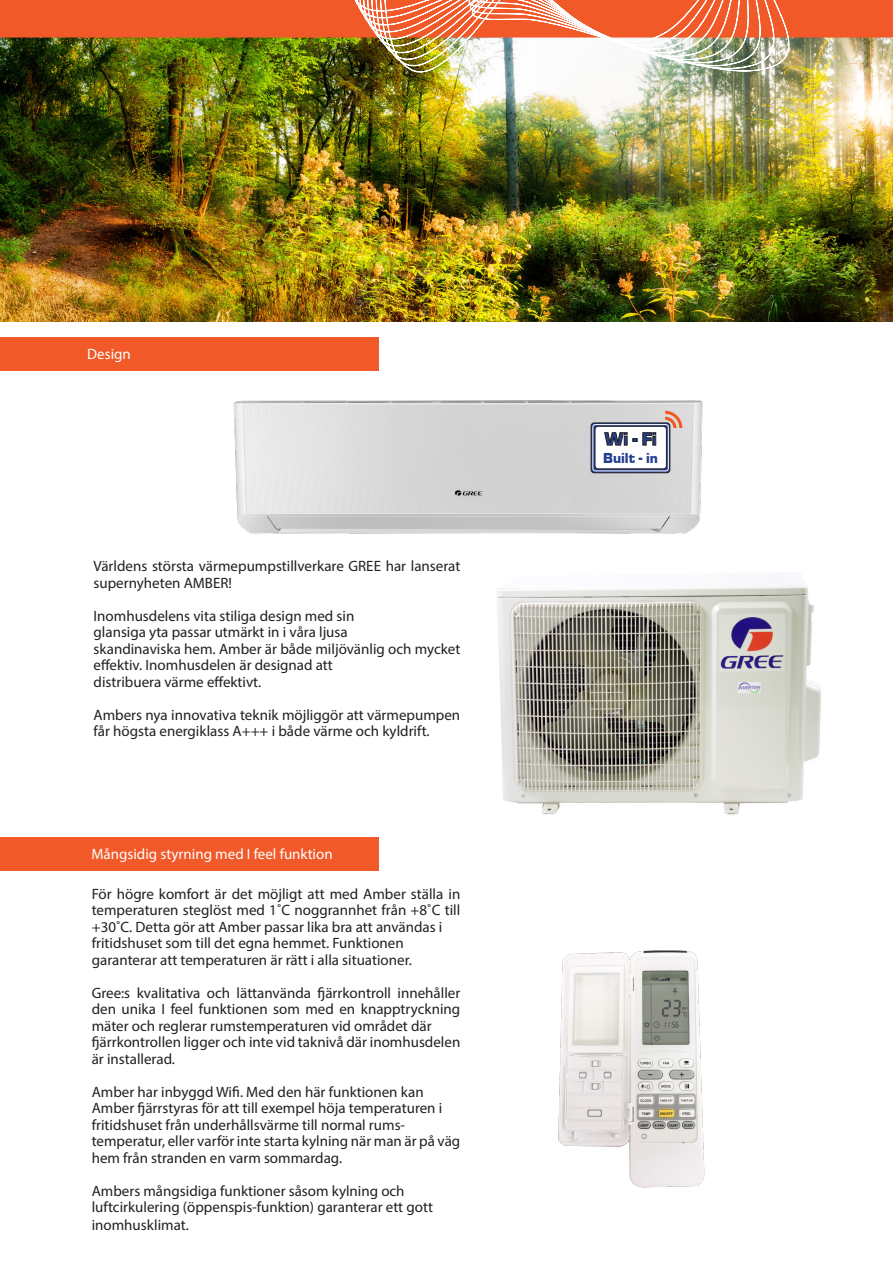
<style>
.page{position:relative;width:893px;height:1263px;background:#fff}
.page>*{position:absolute;margin:0;border:0;box-sizing:border-box;transform-origin:0 0}
.t1{font:18.6px "Eurostile T Blac";color:#253f8e}
.t2{font:15px/16.5px "Myriad Pro";color:#231f20}
.t3{font:15px "Myriad Pro";color:#fff}
.t4{font:14.85px "Eurostile T Blac";color:#253f8e}
</style>
<div class="page">
<div style="left:0;top:837px;width:378px;height:34px;background:#f15929"></div>
<img style="left:0;top:87px;width:893px;height:234px">
<img style="left:0;top:0;width:893px;height:87px">
<img style="left:497px;top:583px;width:324px;height:232px">
<img style="left:233px;top:400px;width:470px;height:135px">
<svg style="left:665px;top:411px;width:17px;height:17px"></svg>
<div style="left:591px;top:423px;width:79px;height:50px;border:1px solid #231f20;border-radius:3px"></div>
<div style="left:595px;top:426px;width:71px;height:43px;background:#fff;border-radius:3px"></div>
<div style="left:595px;top:426px;width:72px;height:43px;border:1px solid #231f20;border-radius:3px"></div>
<svg style="left:604px;top:432px;width:23px;height:13px"></svg>
<svg style="left:633px;top:438px;width:4px;height:4px"></svg>
<svg style="left:643px;top:432px;width:13px;height:13px"></svg>
<div style="left:592px;top:424px;width:77px;height:47px;border:1px solid #fff;border-radius:2px"></div>
<div style="left:0;top:337px;width:378px;height:34px;background:#f15929"></div>
<img style="left:558px;top:950px;width:147px;height:238px">
<p class="t3" style="left:87px;top:345px;width:45px">Design</p>
<p class="t2" style="left:94px;top:558px;width:368px">Världens största värmepumpstillverkare GREE har lanserat supernyheten AMBER!</p>
<p class="t2" style="left:94px;top:607px;width:262px">Inomhusdelens vita stiliga design med sin</p>
<p class="t2" style="left:94px;top:624px;width:256px">glansiga yta passar utmärkt in i våra ljusa</p>
<p class="t2" style="left:94px;top:640px;width:368px">skandinaviska hem. Amber är både miljövänlig och mycket effektiv. Inomhusdelen är designad att</p>
<p class="t2" style="left:94px;top:673px;width:169px">distribuera värme effektivt.</p>
<p class="t2" style="left:94px;top:706px;width:368px">Ambers nya innovativa teknik möjliggör att värmepumpen får högsta energiklass A+++ i både värme och kyldrift.</p>
<p class="t3" style="left:91px;top:844px;width:243px">Mångsidig styrning med I feel funktion</p>
<p class="t2" style="left:92px;top:885px;width:370px;text-align:justify">För högre komfort är det möjligt att med Amber ställa in temperaturen steglöst med 1˚C noggrannhet från +8˚C till +30˚C. Detta gör att Amber passar lika bra att användas i</p>
<p class="t2" style="left:92px;top:935px;width:314px">fritidshuset som till det egna hemmet. Funktionen</p>
<p class="t2" style="left:92px;top:951px;width:322px">garanterar att temperaturen är rätt i alla situationer.</p>
<p class="t2" style="left:92px;top:984px;width:370px;text-align:justify">Gree:s kvalitativa och lättanvända fjärrkontroll innehåller den unika I feel funktionen som med en knapptryckning mäter och reglerar rumstemperaturen vid området där</p>
<p class="t2" style="left:92px;top:1034px;width:370px">fjärrkontrollen ligger och inte vid taknivå där inomhusdelen är installerad.</p>
<p class="t2" style="left:92px;top:1083px;width:333px">Amber har inbyggd Wifi. Med den här funktionen kan</p>
<p class="t2" style="left:92px;top:1100px;width:352px">Amber fjärrstyras för att till exempel höja temperaturen i</p>
<p class="t2" style="left:92px;top:1116px;width:315px">fritidshuset från underhållsvärme till normal rums-</p>
<p class="t2" style="left:92px;top:1133px;width:370px">temperatur, eller varför inte starta kylning när man är på väg hem från stranden en varm sommardag.</p>
<p class="t2" style="left:92px;top:1182px;width:314px">Ambers mångsidiga funktioner såsom kylning och</p>
<p class="t2" style="left:92px;top:1199px;width:343px">luftcirkulering (öppenspis-funktion) garanterar ett gott</p>
<p class="t2" style="left:92px;top:1217px;width:99px">inomhusklimat.</p>
<p class="t1" style="left:605px;top:429px;width:53px">Wi - Fi</p>
<p class="t4" style="left:603px;top:450px;width:56px">Built - in</p>
</div>
